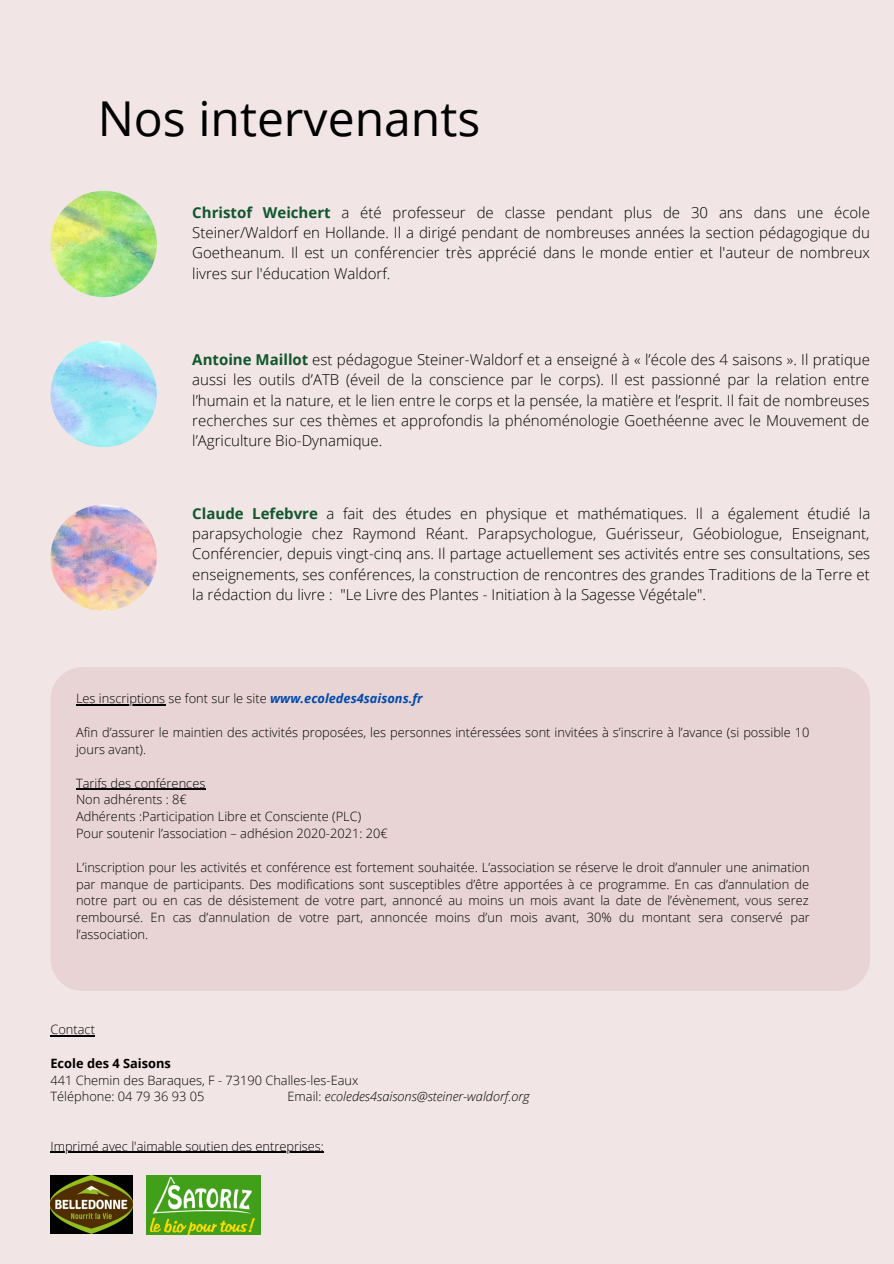
<style>
.page{position:relative;width:894px;height:1264px;background:#fff}
.page>*{position:absolute;margin:0;border:0;box-sizing:border-box;transform-origin:0 0}
.t1{font:48px "Open Sans";color:#000}
.t2{font:300 15px/20.2px "Open Sans";color:#000;text-align:justify}
.t3{font:300 12.75px/16.8px "Open Sans";color:#000}
.t4{font:italic 300 12.75px "Open Sans";color:#000}
.t5{font:700 12.75px "Open Sans";color:#000}
.s1{font-weight:700;color:#0f572e}
.s2{font-weight:700;font-style:italic;color:#004aad}
.s3{font-style:normal}
</style>
<div class="page">
<div style="left:0;top:0;width:893px;height:1263px;background:#f2e5e5"></div>
<div style="left:146px;top:1175px;width:114px;height:59px;background:#429f1a"></div>
<img style="left:50px;top:191px;width:107px;height:106px;border-radius:50%">
<img style="left:50px;top:341px;width:107px;height:106px;border-radius:50%">
<img style="left:50px;top:504px;width:107px;height:107px;border-radius:50%">
<img style="left:50px;top:1175px;width:83px;height:58px">
<img style="left:151px;top:1177px;width:103px;height:57px">
<div style="left:50px;top:667px;width:819px;height:324px;background:#e8d4d4;border-radius:32px"></div>
<hr style="left:76px;top:704px;width:89px;height:1px;background:#000">
<hr style="left:76px;top:788px;width:129px;height:2px;background:#000">
<hr style="left:50px;top:1151px;width:274px;height:1px;background:#000">
<hr style="left:50px;top:1034px;width:45px;height:2px;background:#000">
<h1 class="t1" style="left:98px;top:85px;width:384px">Nos intervenants</h1>
<p class="t2" style="left:192px;top:202px;width:679px"><span class="s1">Christof Weichert</span> a été professeur de classe pendant plus de 30 ans dans une école Steiner/Waldorf en Hollande. Il a dirigé pendant de nombreuses années la section pédagogique du Goetheanum. Il est un conférencier très apprécié dans le monde entier et l'auteur de nombreux livres sur l'éducation Waldorf.</p>
<p class="t2" style="left:192px;top:349px;width:679px"><span class="s1">Antoine Maillot</span> est pédagogue Steiner-Waldorf et a enseigné à « l’école des 4 saisons ». Il pratique aussi les outils d’ATB (éveil de la conscience par le corps). Il est passionné par la relation entre l’humain et la nature, et le lien entre le corps et la pensée, la matière et l’esprit. Il fait de nombreuses recherches sur ces thèmes et approfondis la phénoménologie Goethéenne avec le Mouvement de l’Agriculture Bio-Dynamique.</p>
<p class="t2" style="left:192px;top:503px;width:679px"><span class="s1">Claude Lefebvre</span> a fait des études en physique et mathématiques. Il a également étudié la parapsychologie chez Raymond Réant. Parapsychologue, Guérisseur, Géobiologue, Enseignant, Conférencier, depuis vingt-cinq ans. Il partage actuellement ses activités entre ses consultations, ses enseignements, ses conférences, la construction de rencontres des grandes Traditions de la Terre et la rédaction du livre : "Le Livre des Plantes - Initiation à la Sagesse Végétale".</p>
<p class="t3" style="left:76px;top:690px;width:348px">Les inscriptions se font sur le site <span class="s2">www.ecoledes4saisons.fr</span></p>
<p class="t3" style="left:76px;top:723px;width:734px">Afin d’assurer le maintien des activités proposées, les personnes intéressées sont invitées à s’inscrire à l’avance (si possible 10 jours avant).</p>
<p class="t3" style="left:76px;top:774px;width:313px">Tarifs des conférences<br>Non adhérents : 8€<br>Adhérents :Participation Libre et Consciente (PLC)<br>Pour soutenir l’association – adhésion 2020-2021: 20€</p>
<p class="t3" style="left:76px;top:858px;width:735px;text-align:justify">L’inscription pour les activités et conférence est fortement souhaitée. L’association se réserve le droit d’annuler une animation par manque de participants. Des modifications sont susceptibles d’être apportées à ce programme. En cas d’annulation de notre part ou en cas de désistement de votre part, annoncé au moins un mois avant la date de l’évènement, vous serez remboursé. En cas d’annulation de votre part, annoncée moins d’un mois avant, 30% du montant sera conservé par l’association.</p>
<p class="t3" style="left:50px;top:1020px;width:46px">Contact</p>
<p class="t5" style="left:50px;top:1054px;width:122px">Ecole des 4 Saisons</p>
<p class="t3" style="left:50px;top:1071px;width:309px">441 Chemin des Baraques, F - 73190 Challes-les-Eaux<br>Téléphone: 04 79 36 93 05</p>
<p class="t4" style="left:287px;top:1087px;width:243px"><span class="s3">Email:</span> ecoledes4saisons@steiner-waldorf.org</p>
<p class="t3" style="left:50px;top:1137px;width:275px">Imprimé avec l'aimable soutien des entreprises:</p>
</div>
